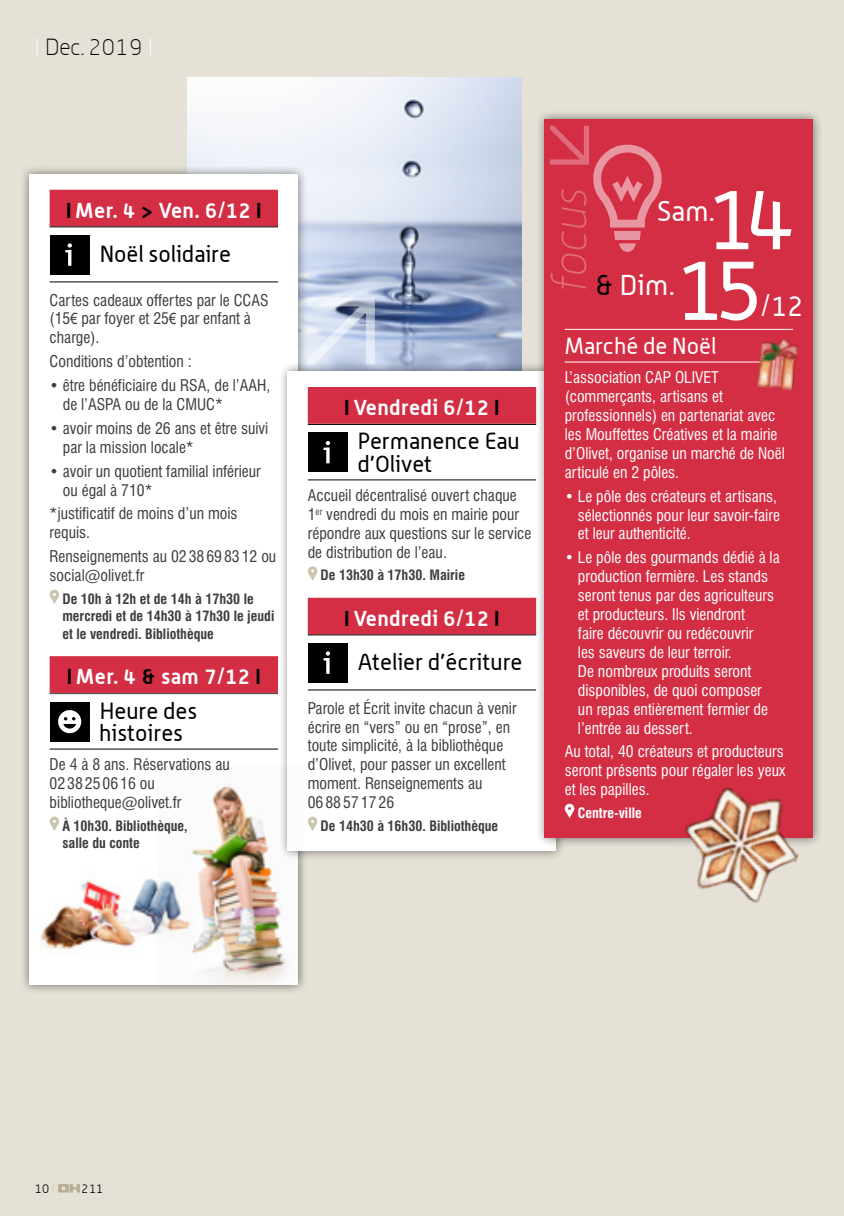
<style>
.page{position:relative;width:844px;height:1216px;background:#fff}
.page>*{position:absolute;margin:0;border:0;box-sizing:border-box;transform-origin:0 0}
.t1{font:84px "Alwyn";color:#fff}
.t2{font:28px "Alwyn";color:#fff}
.t3{font:22.75px/22.8px "Alwyn";color:#000}
.t4{font:22.75px "Alwyn";color:#fff}
.t5{font:100 22.75px "Alwyn";letter-spacing:.02em;color:#000}
.t6{font:700 21px "Alwyn";letter-spacing:.02em;color:#fff}
.t7{font:condensed 15.75px/18.9px "Swiss 721 BT";color:#3e3d40}
.t8{font:condensed 15.75px/18.9px "Swiss 721 BT";color:#fff}
.t9{font:700 condensed 14px/17.5px "Swiss 721 BT";color:#3e3d40}
.t10{font:700 condensed 14px "Swiss 721 BT";color:#fff}
.t11{font:300 12.25px "Alwyn";color:#000}
.s1{color:#fff}
.s2{color:#000}
.s3{font-family:"Arial Narrow";font-stretch:normal}
.s4{color:#cbc5ae}
</style>
<div class="page">
<div style="left:0;top:0;width:843px;height:1215px;background:#e5e1d6"></div>
<svg style="left:58px;top:1184px;width:22px;height:8px"></svg>
<img style="left:187px;top:78px;width:334px;height:284px">
<div style="left:20px;top:165px;width:287px;height:829px;background:#000;opacity:.5"></div>
<div style="left:30px;top:174px;width:268px;height:810px;background:#fff"></div>
<div style="left:50px;top:190px;width:228px;height:36px;background:#d32e44"></div>
<hr style="left:50px;top:226px;width:228px;height:1px;background:#000">
<hr style="left:50px;top:281px;width:228px;height:1px;background:#000">
<div style="left:50px;top:656px;width:228px;height:37px;background:#d32e44"></div>
<hr style="left:50px;top:693px;width:228px;height:1px;background:#3e3d40">
<hr style="left:50px;top:748px;width:228px;height:1px;background:#000">
<div style="left:50px;top:235px;width:39px;height:39px;background:#000"></div>
<svg style="left:65px;top:243px;width:7px;height:23px"></svg>
<svg style="left:50px;top:589px;width:9px;height:15px"></svg>
<div style="left:50px;top:701px;width:39px;height:40px;background:#000"></div>
<svg style="left:58px;top:710px;width:23px;height:23px"></svg>
<svg style="left:50px;top:816px;width:9px;height:15px"></svg>
<div style="left:278px;top:362px;width:287px;height:497px;background:#000;opacity:.5"></div>
<div style="left:288px;top:371px;width:268px;height:479px;background:#fff"></div>
<div style="left:308px;top:387px;width:228px;height:37px;background:#d32e44"></div>
<hr style="left:308px;top:424px;width:228px;height:1px;background:#000">
<hr style="left:308px;top:479px;width:228px;height:1px;background:#000">
<div style="left:308px;top:597px;width:228px;height:37px;background:#d32e44"></div>
<hr style="left:308px;top:634px;width:228px;height:1px;background:#000">
<hr style="left:308px;top:689px;width:228px;height:1px;background:#000">
<div style="left:308px;top:432px;width:39px;height:40px;background:#000"></div>
<svg style="left:323px;top:441px;width:7px;height:22px"></svg>
<svg style="left:308px;top:566px;width:9px;height:14px"></svg>
<div style="left:308px;top:643px;width:39px;height:39px;background:#000"></div>
<svg style="left:323px;top:651px;width:7px;height:22px"></svg>
<svg style="left:308px;top:816px;width:9px;height:15px"></svg>
<div style="left:535px;top:110px;width:287px;height:737px;background:#000;opacity:.5"></div>
<div style="left:544px;top:119px;width:268px;height:718px;background:#d32e44"></div>
<hr style="left:564px;top:329px;width:228px;height:1px;background:#fff">
<hr style="left:564px;top:362px;width:228px;height:1px;background:#fff">
<svg style="left:564px;top:803px;width:10px;height:15px"></svg>
<svg style="left:550px;top:126px;width:111px;height:163px"></svg>
<img style="left:756px;top:339px;width:43px;height:51px">
<img style="left:666px;top:771px;width:148px;height:132px">
<img style="left:191px;top:766px;width:112px;height:218px">
<img style="left:40px;top:856px;width:162px;height:109px">
<svg style="left:307px;top:297px;width:68px;height:67px;background:#cbd4e6"></svg>
<h3 class="t5" style="left:35px;top:35px;width:120px"><span class="s1">I</span> Dec. 2019 <span class="s1">I</span></h3>
<h3 class="t6" style="left:66px;top:197px;width:197px"><span class="s2">I</span> Mer. 4 <span class="s2">&gt;</span> Ven. 6/12 <span class="s2">I</span></h3>
<h3 class="t3" style="left:100px;top:241px;width:133px">Noël solidaire</h3>
<p class="t7" style="left:50px;top:290px;width:220px">Cartes cadeaux offertes par le CCAS (15<span class="s3">€</span> par foyer et 25<span class="s3">€</span> par enfant à charge).</p>
<p class="t7" style="left:50px;top:352px;width:144px">Conditions d’obtention :</p>
<p class="t7" style="left:63px;top:376px;width:209px;text-indent:-13px">• être bénéficiaire du RSA, de l’AAH, de l’ASPA ou de la CMUC*</p>
<p class="t7" style="left:63px;top:419px;width:207px;text-indent:-13px">• avoir moins de 26 ans et être suivi par la mission locale*</p>
<p class="t7" style="left:63px;top:461px;width:199px;text-indent:-13px">• avoir un quotient familial inférieur ou égal à 710*</p>
<p class="t7" style="left:50px;top:504px;width:189px">*justificatif de moins d’un mois requis.</p>
<p class="t7" style="left:50px;top:547px;width:228px">Renseignements au 02 38 69 83 12 ou social@olivet.fr</p>
<p class="t9" style="left:62px;top:590px;width:213px">De 10h à 12h et de 14h à 17h30 le mercredi et de 14h30 à 17h30 le jeudi et le vendredi. Bibliothèque</p>
<h3 class="t6" style="left:67px;top:664px;width:195px"><span class="s2">I</span> Mer. 4 <span class="s2">&amp;</span> sam 7/12 <span class="s2">I</span></h3>
<h3 class="t3" style="left:99px;top:698px;width:99px">Heure des histoires</h3>
<p class="t7" style="left:50px;top:755px;width:182px">De 4 à 8 ans. Réservations au<br>02 38 25 06 16 ou bibliotheque@olivet.fr</p>
<p class="t9" style="left:62px;top:816px;width:127px">À 10h30. Bibliothèque, salle du conte</p>
<h3 class="t6" style="left:344px;top:395px;width:157px"><span class="s2">I</span> Vendredi 6/12 <span class="s2">I</span></h3>
<h3 class="t3" style="left:357px;top:429px;width:164px">Permanence Eau d’Olivet</h3>
<p class="t7" style="left:308px;top:486px;width:225px">Accueil décentralisé ouvert chaque 1<sup>er</sup> vendredi du mois en mairie pour répondre aux questions sur le service de distribution de l’eau.</p>
<p class="t9" style="left:320px;top:566px;width:146px">De 13h30 à 17h30. Mairie</p>
<h3 class="t6" style="left:344px;top:605px;width:157px"><span class="s2">I</span> Vendredi 6/12 <span class="s2">I</span></h3>
<h3 class="t3" style="left:358px;top:649px;width:166px">Atelier d’écriture</h3>
<p class="t7" style="left:308px;top:698px;width:210px">Parole et Écrit invite chacun à venir écrire en “vers” ou en “prose”, en toute simplicité, à la bibliothèque d’Olivet, pour passer un excellent moment. Renseignements au<br>06 88 57 17 26</p>
<p class="t9" style="left:320px;top:816px;width:179px">De 14h30 à 16h30. Bibliothèque</p>
<h2 class="t2" style="left:657px;top:194px;width:59px">Sam.</h2>
<h1 class="t1" style="left:706px;top:170px;width:90px">14</h1>
<h2 class="t2" style="left:594px;top:269px;width:82px"><span class="s2">&amp;</span> Dim.</h2>
<h1 class="t1" style="left:674px;top:240px;width:90px">15</h1>
<h2 class="t2" style="left:760px;top:290px;width:44px">/12</h2>
<h3 class="t4" style="left:564px;top:333px;width:153px">Marché de Noël</h3>
<p class="t8" style="left:564px;top:368px;width:221px">L’association CAP OLIVET (commerçants, artisans et professionnels) en partenariat avec les Mouffettes Créatives et la mairie d’Olivet, organise un marché de Noël articulé en 2 pôles.</p>
<p class="t8" style="left:577px;top:486px;width:203px;text-indent:-13px">• Le pôle des créateurs et artisans, sélectionnés pour leur savoir-faire et leur authenticité.</p>
<p class="t8" style="left:577px;top:548px;width:203px;text-indent:-13px">• Le pôle des gourmands dédié à la production fermière. Les stands seront tenus par des agriculteurs et producteurs. Ils viendront<br>faire découvrir ou redécouvrir<br>les saveurs de leur terroir.<br>De nombreux produits seront disponibles, de quoi composer un repas entièrement fermier de l’entrée au dessert.</p>
<p class="t8" style="left:564px;top:742px;width:222px;text-align:justify">Au total, 40 créateurs et producteurs seront présents pour régaler les yeux et les papilles.</p>
<p class="t10" style="left:577px;top:804px;width:65px">Centre-ville</p>
<p class="t11" style="left:35px;top:1181px;width:22px">10 <span class="s4">I</span></p>
<p class="t11" style="left:82px;top:1181px;width:23px">211</p>
</div>
